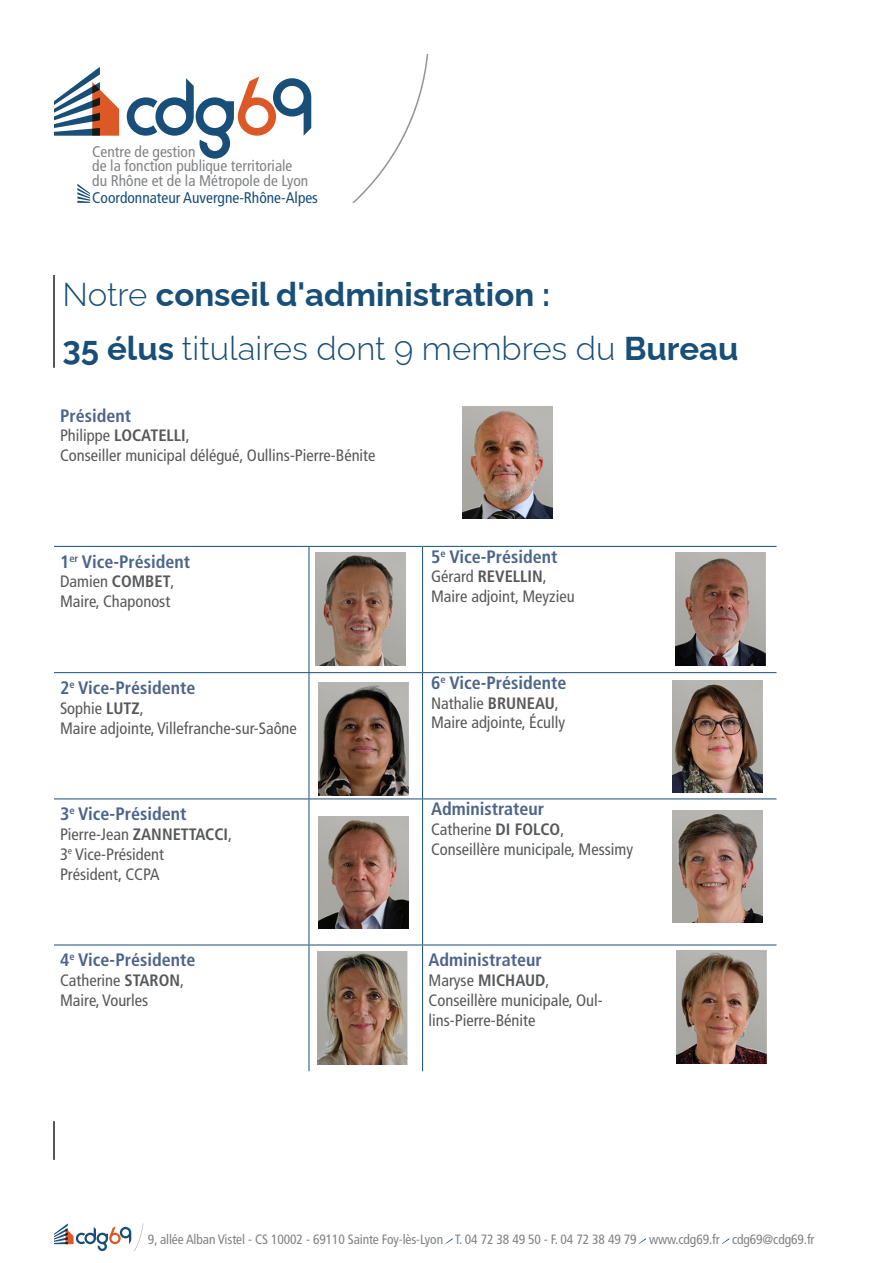
<style>
.page{position:relative;width:893px;height:1263px;background:#fff}
.page>*{position:absolute;margin:0;border:0;box-sizing:border-box;transform-origin:0 0}
.Titre_de_niveau_01{font:700 33px/54px "Raleway";color:#184e78}
.texte{font:700 condensed 18px "Frutiger";color:#4c658a}
.texte-2{font:condensed 16.5px/19.8px "Frutiger";color:#57585a}
.texte-3{font:700 condensed 16.5px "Frutiger";color:#57585a}
.t1{font:condensed 15.45px/14.9px "Frutiger";color:#808285}
.t2{font:condensed 15.45px "Frutiger";color:#184e78}
.t3{font:condensed 13.5px "Frutiger";letter-spacing:-.01em;color:#808285}
.s1{font-weight:300}
.s2{font-weight:700}
.s3{font-weight:400}
</style>
<div class="page">
<svg style="left:54px;top:67px;width:65px;height:69px"></svg>
<svg style="left:127px;top:77px;width:184px;height:82px"></svg>
<svg style="left:77px;top:184px;width:13px;height:19px"></svg>
<svg style="left:352px;top:54px;width:76px;height:149px"></svg>
<svg style="left:54px;top:1223px;width:89px;height:28px"></svg>
<svg style="left:445px;top:1238px;width:8px;height:6px"></svg>
<svg style="left:639px;top:1238px;width:7px;height:6px"></svg>
<svg style="left:722px;top:1238px;width:7px;height:6px"></svg>
<hr style="left:53px;top:275px;width:2px;height:93px;background:#231f20">
<hr style="left:309px;top:547px;width:1px;height:125px;background:#184e78">
<hr style="left:422px;top:547px;width:1px;height:125px;background:#184e78">
<hr style="left:54px;top:672px;width:255px;height:1px;background:#184e78">
<hr style="left:309px;top:672px;width:114px;height:1px;background:#184e78">
<hr style="left:309px;top:673px;width:1px;height:125px;background:#184e78">
<hr style="left:423px;top:672px;width:240px;height:1px;background:#184e78">
<hr style="left:422px;top:673px;width:1px;height:125px;background:#184e78">
<hr style="left:663px;top:672px;width:113px;height:1px;background:#184e78">
<hr style="left:54px;top:798px;width:255px;height:1px;background:#184e78">
<hr style="left:309px;top:798px;width:114px;height:1px;background:#184e78">
<hr style="left:309px;top:799px;width:1px;height:146px;background:#184e78">
<hr style="left:423px;top:798px;width:240px;height:1px;background:#184e78">
<hr style="left:422px;top:799px;width:1px;height:146px;background:#184e78">
<hr style="left:663px;top:798px;width:113px;height:1px;background:#184e78">
<hr style="left:54px;top:945px;width:255px;height:1px;background:#184e78">
<hr style="left:309px;top:945px;width:114px;height:1px;background:#184e78">
<hr style="left:309px;top:945px;width:1px;height:126px;background:#184e78">
<hr style="left:423px;top:945px;width:240px;height:1px;background:#184e78">
<hr style="left:422px;top:945px;width:1px;height:126px;background:#184e78">
<hr style="left:663px;top:945px;width:113px;height:1px;background:#184e78">
<hr style="left:54px;top:546px;width:255px;height:1px;background:#184e78">
<hr style="left:309px;top:546px;width:114px;height:1px;background:#184e78">
<hr style="left:423px;top:546px;width:240px;height:1px;background:#184e78">
<hr style="left:663px;top:546px;width:113px;height:1px;background:#184e78">
<hr style="left:53px;top:1121px;width:2px;height:39px;background:#231f20">
<img style="left:673px;top:680px;width:90px;height:113px">
<img style="left:462px;top:406px;width:90px;height:113px">
<img style="left:673px;top:810px;width:90px;height:113px">
<img style="left:318px;top:951px;width:90px;height:113px">
<img style="left:316px;top:553px;width:90px;height:112px">
<img style="left:675px;top:553px;width:90px;height:112px">
<img style="left:318px;top:816px;width:90px;height:113px">
<img style="left:676px;top:950px;width:90px;height:113px">
<img style="left:318px;top:682px;width:90px;height:113px">
<p class="t1" style="left:92px;top:144px;width:218px">Centre de gestion<br>de la fonction publique territoriale du Rhône et de la Métropole de Lyon</p>
<p class="t2" style="left:92px;top:188px;width:227px">Coordonnateur Auvergne-Rhône-Alpes</p>
<p class="Titre_de_niveau_01" style="left:63px;top:264px;width:677px"><span class="s1">Notre</span> conseil d'administration :<br>35 élus <span class="s1">titulaires dont 9 membres du</span> Bureau</p>
<p class="texte" style="left:60px;top:405px;width:73px">Président</p>
<p class="texte-2" style="left:60px;top:426px;width:131px">Philippe <span class="s2">LOCATELLI</span>,</p>
<p class="texte-2" style="left:60px;top:446px;width:317px">Conseiller municipal délégué, Oullins-Pierre-Bénite</p>
<p class="texte" style="left:60px;top:551px;width:132px">1<sup>er</sup> Vice-Président</p>
<p class="texte-2" style="left:60px;top:572px;width:116px">Damien <span class="s2">COMBET</span>,</p>
<p class="texte-2" style="left:60px;top:592px;width:112px">Maire, Chaponost</p>
<p class="texte" style="left:60px;top:677px;width:137px">2<sup>e</sup> Vice-Présidente</p>
<p class="texte-2" style="left:60px;top:698px;width:85px">Sophie <span class="s2">LUTZ</span>,</p>
<p class="texte-2" style="left:60px;top:718px;width:238px">Maire adjointe, Villefranche-sur-Saône</p>
<p class="texte" style="left:60px;top:803px;width:128px">3<sup>e</sup> Vice-Président</p>
<p class="texte-2" style="left:60px;top:824px;width:174px">Pierre-Jean <span class="s2">ZANNETTACCI</span>,</p>
<p class="texte-2" style="left:60px;top:844px;width:106px">3<sup>e</sup> Vice-Président</p>
<p class="texte-2" style="left:60px;top:864px;width:101px">Président, CCPA</p>
<p class="texte" style="left:60px;top:949px;width:137px">4<sup>e</sup> Vice-Présidente</p>
<p class="texte-2" style="left:60px;top:970px;width:125px">Catherine <span class="s2">STARON</span>,</p>
<p class="texte-2" style="left:60px;top:990px;width:90px">Maire, Vourles</p>
<p class="texte" style="left:431px;top:546px;width:128px">5<sup>e</sup> Vice-Président</p>
<p class="texte-3" style="left:431px;top:567px;width:117px"><span class="s3">Gérard</span> REVELLIN<span class="s3">,</span></p>
<p class="texte-2" style="left:431px;top:587px;width:145px">Maire adjoint, Meyzieu</p>
<p class="texte" style="left:431px;top:672px;width:137px">6<sup>e</sup> Vice-Présidente</p>
<p class="texte-2" style="left:431px;top:693px;width:129px">Nathalie <span class="s2">BRUNEAU</span>,</p>
<p class="texte-2" style="left:431px;top:713px;width:136px">Maire adjointe, Écully</p>
<p class="texte" style="left:431px;top:798px;width:115px">Administrateur</p>
<p class="texte-2" style="left:431px;top:819px;width:135px">Catherine <span class="s2">DI FOLCO</span>,</p>
<p class="texte-2" style="left:431px;top:839px;width:204px">Conseillère municipale, Messimy</p>
<p class="texte" style="left:429px;top:949px;width:115px">Administrateur</p>
<p class="texte-2" style="left:429px;top:970px;width:122px">Maryse <span class="s2">MICHAUD</span>,</p>
<p class="texte-2" style="left:429px;top:990px;width:176px">Conseillère municipale, Oul&shy;lins-Pierre-Bénite</p>
<p class="t3" style="left:148px;top:1231px;width:668px">9, allée Alban Vistel - CS 10002 - 69110 Sainte Foy-lès-Lyon T. 04 72 38 49 50 - F. 04 72 38 49 79 www.cdg69.fr cdg69@cdg69.fr</p>
</div>
